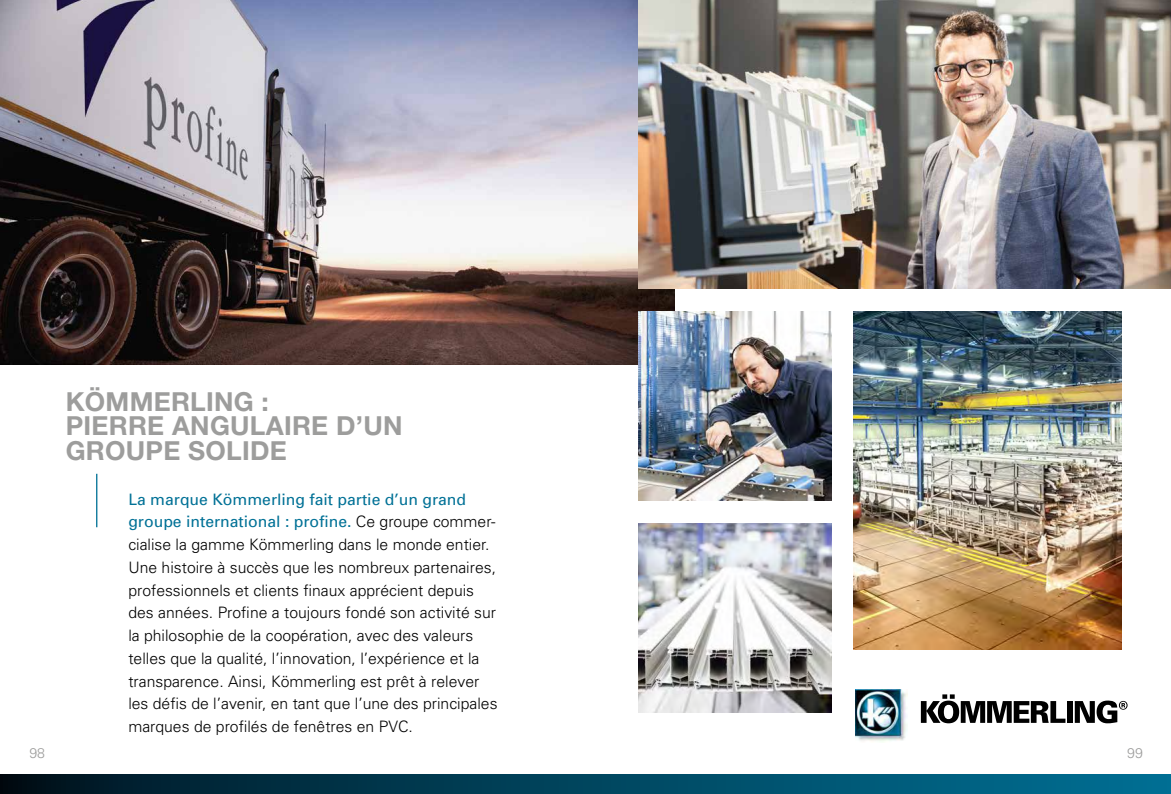
<style>
.page{position:relative;width:1171px;height:794px;background:#fff}
.page>*{position:absolute;margin:0;border:0;box-sizing:border-box;transform-origin:0 0}
.t1{font:700 26.25px/24.5px "Helvetica Neue LT Pro";letter-spacing:.01em;color:#9d9d9c}
.t2{font:300 15.75px/22.8px "Univers";color:#000}
.t3{font:300 14px "Univers";color:#9d9d9c}
.s1{font-weight:400;color:#007196}
</style>
<div class="page">
<img style="left:0;top:0;width:587px;height:364px">
<hr style="left:96px;top:474px;width:1px;height:53px;background:#007196">
<img style="left:587px;top:0;width:87px;height:364px">
<img style="left:639px;top:0;width:532px;height:288px">
<img style="left:853px;top:311px;width:268px;height:338px">
<img style="left:639px;top:523px;width:192px;height:189px">
<img style="left:639px;top:311px;width:192px;height:189px">
<svg style="left:921px;top:694px;width:144px;height:29px"></svg>
<div style="left:1067px;top:701px;width:6px;height:22px;background:#000"></div>
<svg style="left:1075px;top:700px;width:52px;height:23px"></svg>
<img style="left:855px;top:690px;width:52px;height:52px">
<div style="left:0;top:774px;width:1171px;height:20px;background:linear-gradient(to right,#001520,#007398)"></div>
<h1 class="t1" style="left:66px;top:388px;width:338px">KÖMMERLING :<br>PIERRE ANGULAIRE D’UN<br>GROUPE SOLIDE</h1>
<p class="t2" style="left:128px;top:487px;width:371px"><span class="s1">La marque Kömmerling fait partie d’un grand groupe international : profine.</span> Ce groupe commer&shy;cialise la gamme Kömmerling dans le monde entier.<br>Une histoire à succès que les nombreux partenaires, professionnels et clients finaux apprécient depuis des années. Profine a toujours fondé son activité sur la philosophie de la coopération, avec des valeurs telles que la qualité, l’innovation, l’expérience et la transparence. Ainsi, Kömmerling est prêt à relever les défis de l’avenir, en tant que l’une des principales marques de profilés de fenêtres en PVC.</p>
<p class="t3" style="left:29px;top:744px;width:17px">98</p>
<p class="t3" style="left:1127px;top:744px;width:17px">99</p>
</div>
